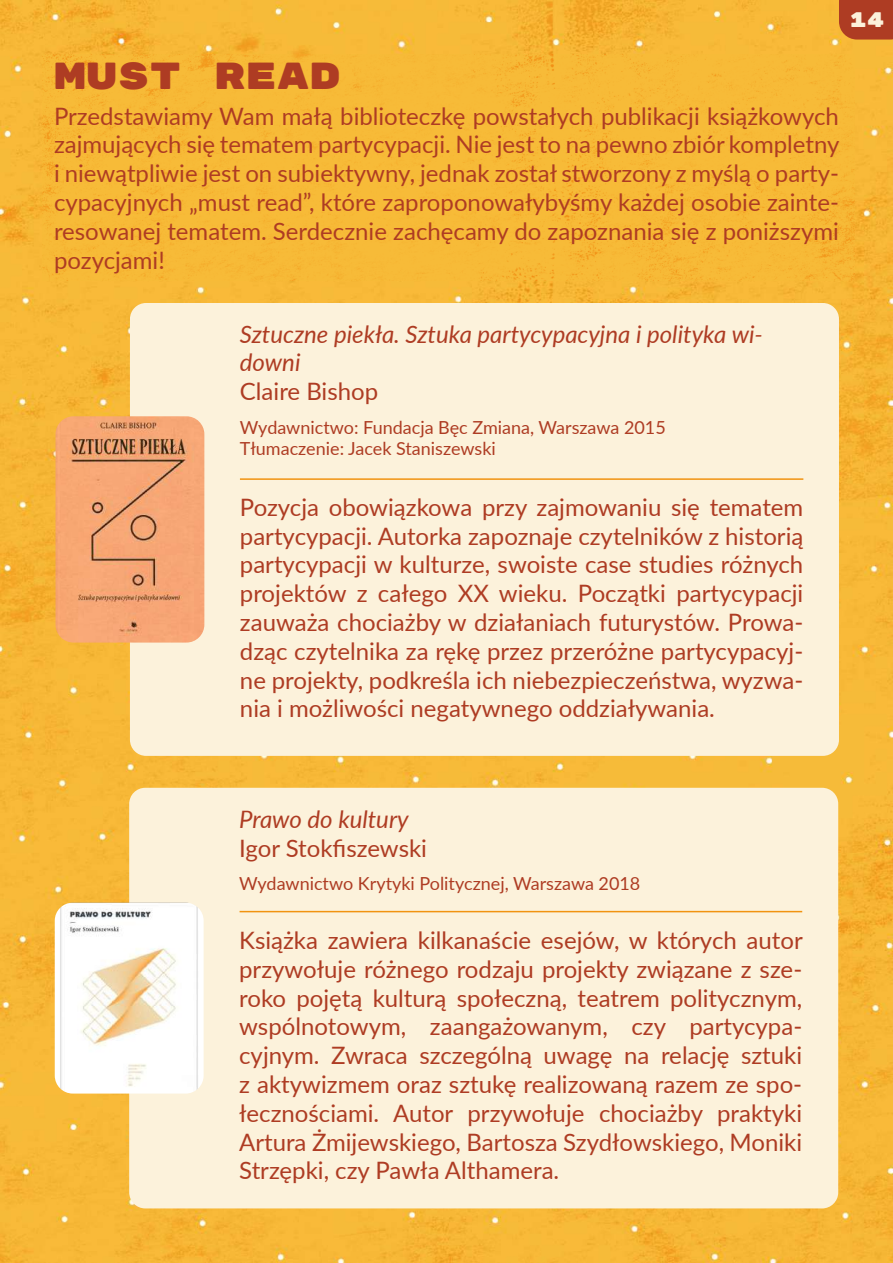
<style>
.page{position:relative;width:893px;height:1263px;background:#fff}
.page>*{position:absolute;margin:0;border:0;box-sizing:border-box;transform-origin:0 0}
.t1{font:37.5px "Rubik Mono One";color:#ae3c23}
.t2{font:24px/28.8px "Lato";color:#ae3c23;text-align:justify}
.t3{font:italic 24px/28.8px "Lato";color:#ae3c23}
.t4{font:21px "Rubik Mono One";color:#fcf2db}
.t5{font:18px/21.6px "Lato";color:#ae3c23}
</style>
<div class="page">
<img style="left:0;top:0;width:893px;height:1263px">
<div style="left:43px;top:54px;width:812px;height:227px;background:#f7ba37"></div>
<div style="left:130px;top:303px;width:709px;height:453px;background:#fcf2db;border-radius:16px"></div>
<img style="left:56px;top:416px;width:148px;height:227px">
<hr style="left:240px;top:478px;width:563px;height:2px;background:#f19310">
<div style="left:129px;top:788px;width:709px;height:420px;background:#fcf2db;border-radius:16px"></div>
<img style="left:55px;top:903px;width:149px;height:190px">
<hr style="left:240px;top:911px;width:562px;height:1px;background:#f19310">
<div style="left:839px;top:0;width:54px;height:40px;background:#ae3c23"></div>
<p class="t4" style="left:849px;top:9px;width:37px">14</p>
<h1 class="t1" style="left:54px;top:57px;width:288px">MUST READ</h1>
<p class="t2" style="left:54px;top:100px;width:787px">Przedstawiamy Wam małą biblioteczkę powstałych publikacji książkowych zajmujących się tematem partycypacji. Nie jest to na pewno zbiór kompletny i niewątpliwie jest on subiektywny, jednak został stworzony z myślą o party&shy;cypacyjnych „must read”, które zaproponowałybyśmy każdej osobie zainte&shy;resowanej tematem. Serdecznie zachęcamy do zapoznania się z poniższymi pozycjami!</p>
<p class="t3" style="left:240px;top:318px;width:525px">Sztuczne piekła. Sztuka partycypacyjna i polityka wi&shy;downi</p>
<p class="t2" style="left:240px;top:376px;width:140px">Claire Bishop</p>
<p class="t5" style="left:240px;top:416px;width:427px">Wydawnictwo: Fundacja Bęc Zmiana, Warszawa 2015<br>Tłumaczenie: Jacek Staniszewski</p>
<p class="t2" style="left:240px;top:492px;width:565px">Pozycja obowiązkowa przy zajmowaniu się tematem partycypacji. Autorka zapoznaje czytelników z historią partycypacji w kulturze, swoiste case studies różnych projektów z całego XX wieku. Początki partycypacji zauważa chociażby w działaniach futurystów. Prowa&shy;dząc czytelnika za rękę przez przeróżne partycypacyj&shy;ne projekty, podkreśla ich niebezpieczeństwa, wyzwa&shy;nia i możliwości negatywnego oddziaływania.</p>
<p class="t3" style="left:239px;top:803px;width:171px">Prawo do kultury</p>
<p class="t2" style="left:239px;top:832px;width:189px">Igor Stokfiszewski</p>
<p class="t5" style="left:239px;top:872px;width:403px">Wydawnictwo Krytyki Politycznej, Warszawa 2018</p>
<p class="t2" style="left:239px;top:925px;width:565px">Książka zawiera kilkanaście esejów, w których autor przywołuje różnego rodzaju projekty związane z sze&shy;roko pojętą kulturą społeczną, teatrem politycznym, wspólnotowym, zaangażowanym, czy partycypa&shy;cyjnym. Zwraca szczególną uwagę na relację sztuki z aktywizmem oraz sztukę realizowaną razem ze spo&shy;łecznościami. Autor przywołuje chociażby praktyki Artura Żmijewskiego, Bartosza Szydłowskiego, Moniki Strzępki, czy Pawła Althamera.</p>
</div>
